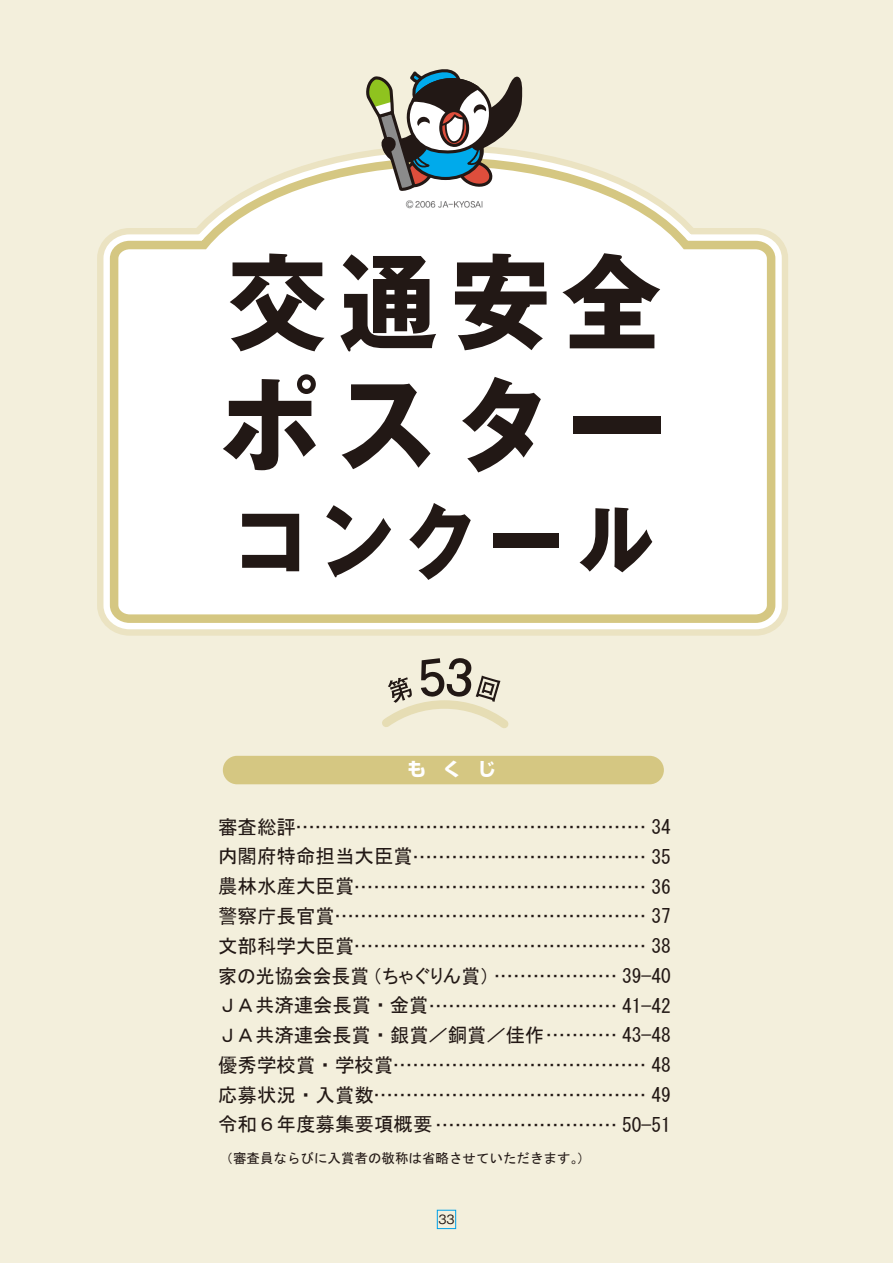
<style>
.page{position:relative;width:893px;height:1263px;background:#f3efdc}
.page>*{position:absolute;margin:0;border:0;box-sizing:border-box;transform-origin:0 0}
.t1{font:700 104.7px "Gothic MB101 Pr 6";letter-spacing:.135em;color:#221815;scale:.96 1}
.t2{font:700 83.25px "Gothic MB101 Pr 6";letter-spacing:.14em;color:#221815;scale:.9 1}
.t3{font:19.5px/29.7px "MS Gothic";color:#221815;text-align:right}
.t4{font:700 18.45px "Shin Go Pr 6";color:#fff}
.t5{font:13.5px "MS Gothic";color:#221815}
.t6{font:500 12.75px "Gothic BBB Pr 6";color:#221815}
</style>
<div class="page">
<svg style="left:97px;top:151px;width:691px;height:485px"></svg>
<svg style="left:106px;top:153px;width:674px;height:474px;background:#fbfaf5"></svg>
<div style="left:223px;top:756px;width:441px;height:28px;background:#d5c782;border-radius:14px"></div>
<img style="left:405px;top:200px;width:77px;height:9px">
<svg style="left:366px;top:69px;width:160px;height:123px"></svg>
<div style="left:437px;top:1210px;width:19px;height:19px;border:1px solid #00a0e9"></div>
<svg style="left:382px;top:675px;width:127px;height:53px"></svg>
<h1 class="t1" style="left:227px;top:215px;width:455px">交通安全</h1>
<h1 class="t1" style="left:220px;top:338px;width:467px">ポスター</h1>
<h2 class="t2" style="left:233px;top:472px;width:468px">コンクール</h2>
<p class="t4" style="left:407px;top:754px;width:90px">も　く　じ</p>
<p class="t3" style="left:218px;top:812px;width:454px">審査総評……………………………………………… 34 ………………………………………………… 35 ………………………………………………… 36 ………………………………………………… 37 ………………………………………………… 38 ………………………………………………… 39−40 ………………………………………………… 41−42 ………………………………………………… 43−48 ………………………………………………… 48 ………………………………………………… 49 ………………………………………………… 50−51</p>
<p class="t3" style="left:218px;top:841px;width:328px;text-align:left">内閣府特命担当大臣賞<br>農林水産大臣賞<br>警察庁長官賞<br>文部科学大臣賞<br>家の光協会会長賞（ちゃぐりん賞）<br>ＪＡ共済連会長賞・金賞<br>ＪＡ共済連会長賞・銀賞／銅賞／佳作優秀学校賞・学校賞<br>応募状況・入賞数<br>令和６年度募集要項概要</p>
<p class="t5" style="left:220px;top:1151px;width:373px">（審査員ならびに入賞者の敬称は省略させていただきます。）</p>
<p class="t6" style="left:438px;top:1209px;width:18px">33</p>
</div>
